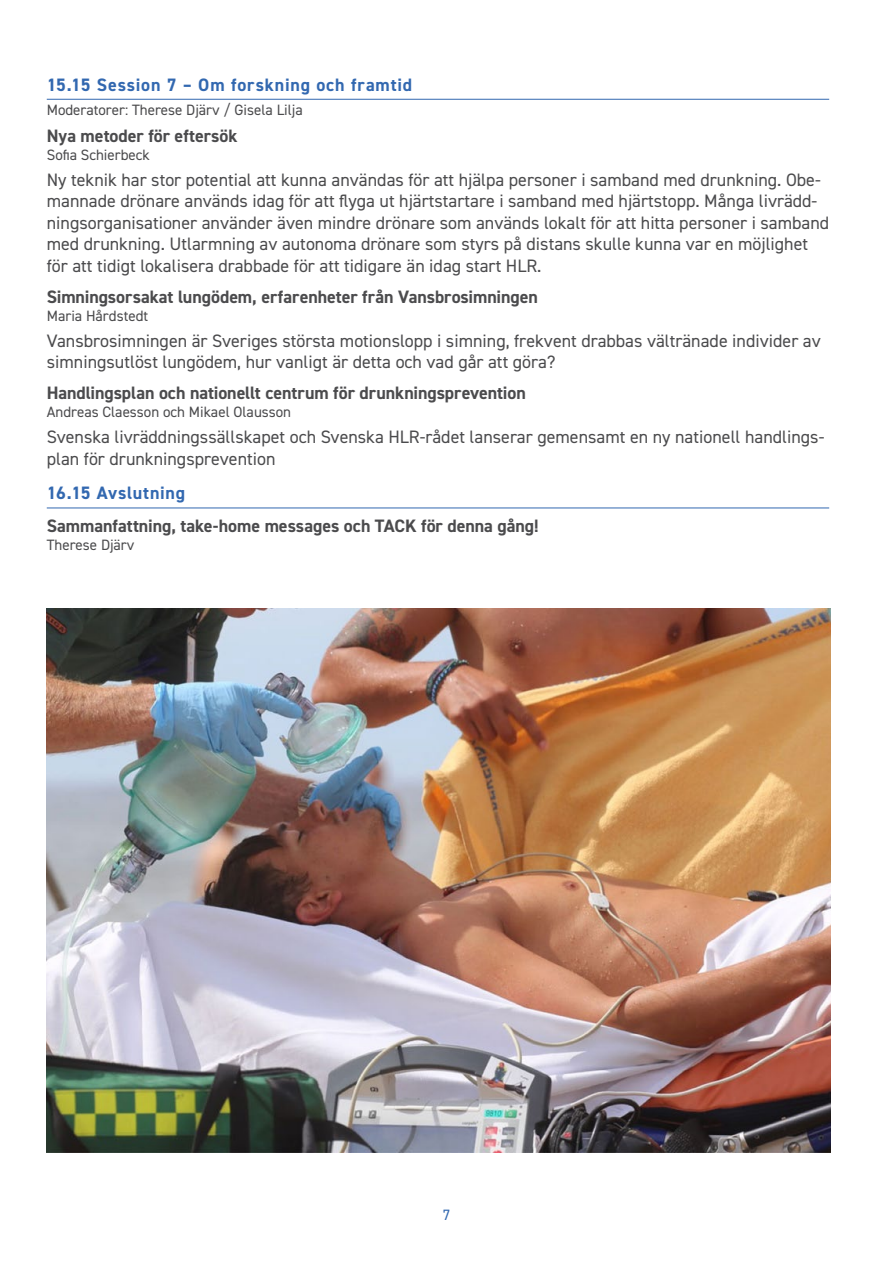
<style>
.page{position:relative;width:893px;height:1263px;background:#fff}
.page>*{position:absolute;margin:0;border:0;box-sizing:border-box;transform-origin:0 0}
.t1{font:18px/21.6px "DIN2014";color:#4b4b4d}
.t2{font:700 18px "DIN2014";letter-spacing:-.005em;color:#4b4b4d}
.t3{font:700 18px "DIN2014";letter-spacing:.045em;color:#3268b0}
.t4{font:15px "DIN2014";color:#4b4b4d}
.t5{font:15px "DIN2014";color:#3268b0}
</style>
<div class="page">
<hr style="left:47px;top:99px;width:782px;height:1px;background:#3268b0">
<hr style="left:47px;top:508px;width:782px;height:1px;background:#3268b0">
<img style="left:47px;top:608px;width:784px;height:544px">
<p class="t3" style="left:47px;top:72px;width:367px">15.15 Session 7 – Om forskning och framtid</p>
<p class="t4" style="left:47px;top:100px;width:258px">Moderatorer: Therese Djärv / Gisela Lilja</p>
<p class="t2" style="left:47px;top:124px;width:192px">Nya metoder för eftersök</p>
<p class="t4" style="left:47px;top:145px;width:105px">Sofia Schierbeck</p>
<p class="t1" style="left:47px;top:168px;width:784px">Ny teknik har stor potential att kunna användas för att hjälpa personer i samband med drunkning. Obe&shy;mannade drönare används idag för att flyga ut hjärtstartare i samband med hjärtstopp. Många livrädd&shy;ningsorganisationer använder även mindre drönare som används lokalt för att hitta personer i samband med drunkning. Utlarmning av autonoma drönare som styrs på distans skulle kunna var en möjlighet för att tidigt lokalisera drabbade för att tidigare än idag start HLR.</p>
<p class="t2" style="left:47px;top:285px;width:493px">Simningsorsakat lungödem, erfarenheter från Vansbrosimningen</p>
<p class="t4" style="left:47px;top:306px;width:103px">Maria Hårdstedt</p>
<p class="t1" style="left:47px;top:329px;width:775px">Vansbrosimningen är Sveriges största motionslopp i simning, frekvent drabbas vältränade individer av simningsutlöst lungödem, hur vanligt är detta och vad går att göra?</p>
<p class="t2" style="left:47px;top:381px;width:481px">Handlingsplan och nationellt centrum för drunkningsprevention</p>
<p class="t4" style="left:47px;top:403px;width:246px">Andreas Claesson och Mikael Olausson</p>
<p class="t1" style="left:47px;top:426px;width:779px">Svenska livräddningssällskapet och Svenska HLR-rådet lanserar gemensamt en ny nationell handlings&shy;plan för drunkningsprevention</p>
<p class="t3" style="left:47px;top:481px;width:140px">16.15 Avslutning</p>
<p class="t2" style="left:47px;top:514px;width:493px">Sammanfattning, take-home messages och TACK för denna gång!</p>
<p class="t4" style="left:47px;top:536px;width:89px">Therese Djärv</p>
<p class="t5" style="left:443px;top:1205px;width:9px">7</p>
</div>
